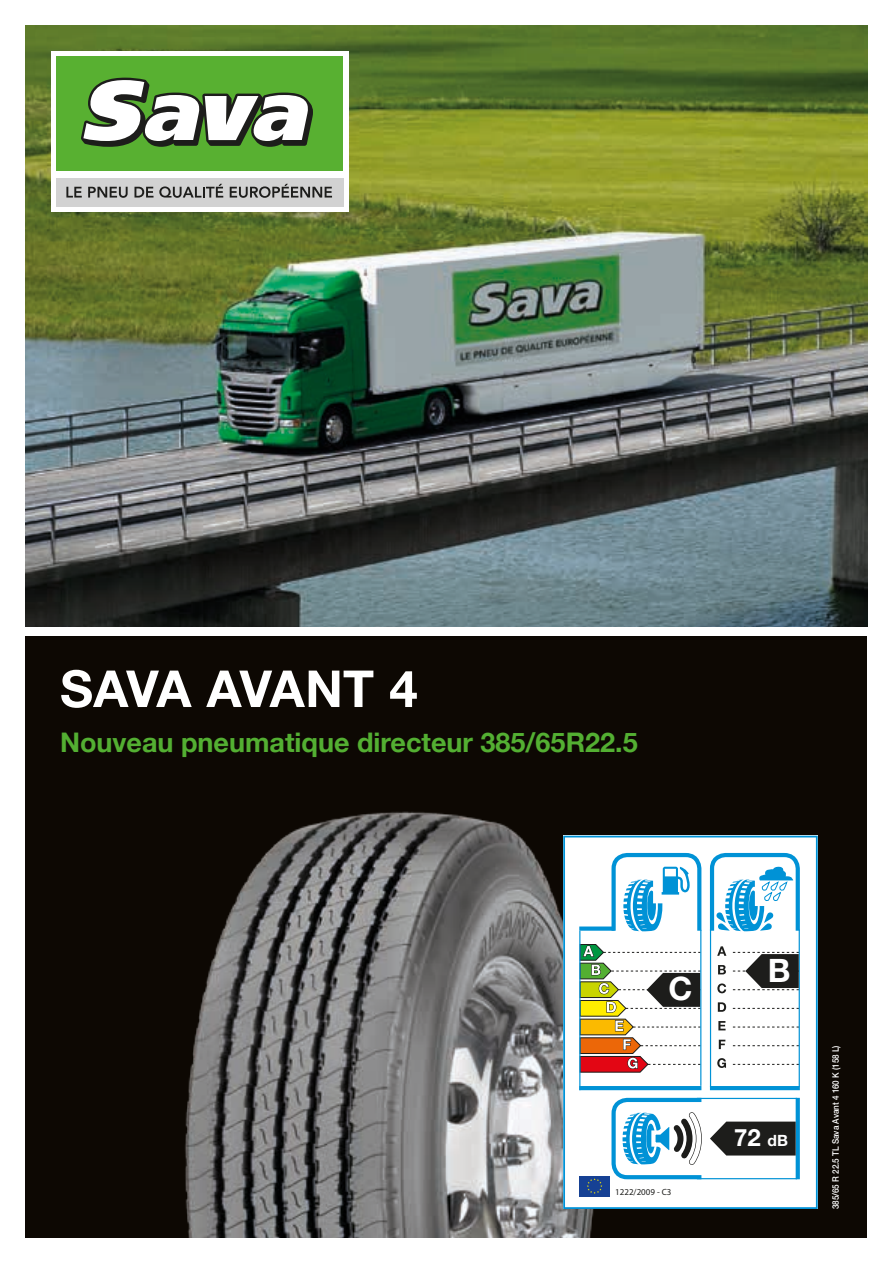
<style>
.page{position:relative;width:893px;height:1263px;background:#fff}
.page>*{position:absolute;margin:0;border:0;box-sizing:border-box;transform-origin:0 0}
.t1{font:700 51px "Helvetica Neue LT Pro";letter-spacing:-.035em;color:#fff}
.t2{font:700 32.25px "Helvetica Neue LT Pro";color:#fff}
.t3{font:700 27px "Helvetica Neue";color:#53af32}
.t4{font:700 24px "Helvetica Neue LT Pro";color:#fff}
.t5{font:700 15.6px "Helvetica Neue LT Pro";color:#fff}
.t6{font:500 9px "Helvetica Neue LT";letter-spacing:-.01em;color:#fff;scale:.9 1}
.t7{font:9px "Helvetica Neue LT Com";color:#1d1d1b}
.s1{font-weight:700}
</style>
<div class="page">
<img style="left:26px;top:26px;width:841px;height:601px">
<div style="left:26px;top:636px;width:841px;height:601px;background:#0d0803"></div>
<img style="left:185px;top:811px;width:431px;height:426px">
<svg style="left:563px;top:836px;width:255px;height:373px;background:#eff8fc"></svg>
<svg style="left:717px;top:946px;width:9px;height:10px"></svg>
<svg style="left:718px;top:965px;width:8px;height:9px"></svg>
<svg style="left:717px;top:983px;width:9px;height:10px"></svg>
<svg style="left:718px;top:1002px;width:8px;height:10px"></svg>
<svg style="left:718px;top:1021px;width:8px;height:9px"></svg>
<svg style="left:719px;top:1040px;width:6px;height:9px"></svg>
<svg style="left:717px;top:1058px;width:9px;height:10px"></svg>
<hr style="left:579px;top:1086px;width:122px;height:4px;background:#0092d6">
<hr style="left:710px;top:1086px;width:90px;height:4px;background:#0092d6">
<div style="left:579px;top:926px;width:36px;height:5px;background:#0092d6"></div>
<hr style="left:579px;top:931px;width:1px;height:159px;background:#0092d6">
<hr style="left:700px;top:930px;width:1px;height:156px;background:#0092d6">
<hr style="left:710px;top:929px;width:1px;height:158px;background:#0092d6">
<svg style="left:733px;top:1008px;width:66px;height:1px"></svg>
<svg style="left:733px;top:1027px;width:66px;height:1px"></svg>
<svg style="left:733px;top:1045px;width:66px;height:1px"></svg>
<svg style="left:733px;top:1064px;width:66px;height:1px"></svg>
<hr style="left:799px;top:929px;width:1px;height:158px;background:#0092d6">
<svg style="left:796px;top:1098px;width:4px;height:81px"></svg>
<hr style="left:697px;top:1098px;width:100px;height:1px;background:#0092d6">
<hr style="left:697px;top:1178px;width:100px;height:1px;background:#0092d6">
<svg style="left:609px;top:851px;width:193px;height:84px;background:#aadaf1"></svg>
<div style="left:579px;top:1176px;width:31px;height:20px;background:#164194"></div>
<svg style="left:587px;top:1178px;width:15px;height:16px"></svg>
<svg style="left:733px;top:952px;width:66px;height:38px;background:#6e6e6d"></svg>
<svg style="left:580px;top:943px;width:121px;height:129px;background:#cbbba0"></svg>
<svg style="left:609px;top:1096px;width:187px;height:85px;background:#a8c0cb"></svg>
<div style="left:51px;top:51px;width:298px;height:161px;background:#fff"></div>
<div style="left:56px;top:56px;width:287px;height:115px;background:#58b031"></div>
<svg style="left:81px;top:78px;width:232px;height:69px"></svg>
<div style="left:56px;top:178px;width:287px;height:28px;background:#d2d2d2"></div>
<svg style="left:66px;top:187px;width:16px;height:11px"></svg>
<svg style="left:88px;top:187px;width:40px;height:11px"></svg>
<svg style="left:134px;top:187px;width:19px;height:11px"></svg>
<svg style="left:159px;top:184px;width:64px;height:14px"></svg>
<svg style="left:230px;top:184px;width:102px;height:14px"></svg>
<h1 class="t1" style="left:60px;top:657px;width:359px">SAVA AVANT 4</h1>
<p class="t3" style="left:60px;top:721px;width:579px">Nouveau pneumatique directeur 385/65R22.5</p>
<p class="t2" style="left:668px;top:969px;width:25px">C</p>
<p class="t7" style="left:615px;top:1187px;width:58px">1222/2009 - <span class="s1">C3</span></p>
<p class="t2" style="left:768px;top:950px;width:24px">B</p>
<p class="t4" style="left:734px;top:1123px;width:28px">72</p>
<p class="t5" style="left:768px;top:1131px;width:22px">dB</p>
<p class="t6" style="left:830px;top:1209px;width:183px;rotate:-90deg">385/65 R 22.5 TL Sava Avant 4 160 K (158 L)</p>
</div>
